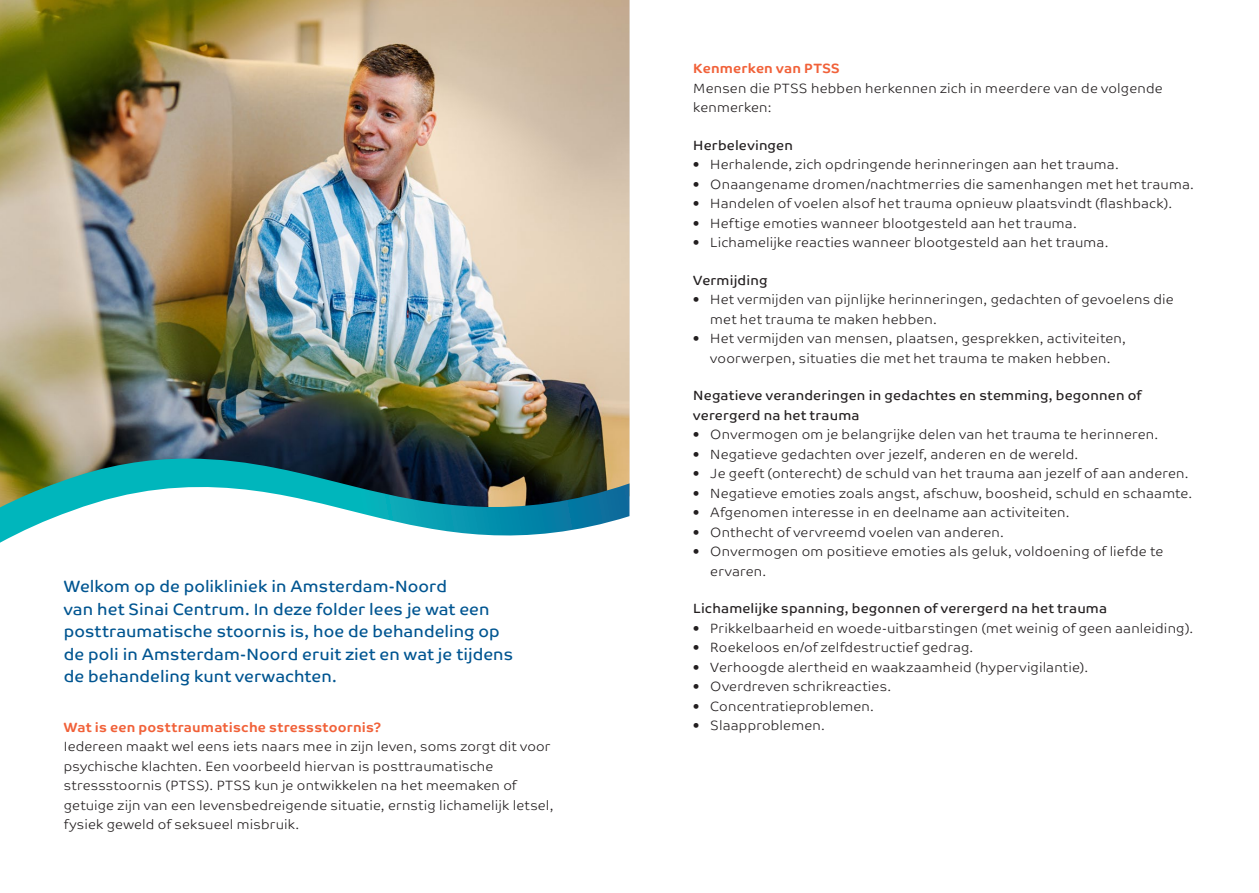
<style>
.page{position:relative;width:1259px;height:893px;background:#fff}
.page>*{position:absolute;margin:0;border:0;box-sizing:border-box;transform-origin:0 0}
.intro{font:16.5px/22.5px "Co Text";letter-spacing:.005em;color:#015591}
.body{font:300 13.5px/19.5px "Co Text";letter-spacing:.015em;color:#231f20}
.t1{font:13.5px/19.5px "Co Text";letter-spacing:.015em;color:#231f20}
.t2{font:700 13.5px "Co Text";letter-spacing:.015em;color:#f16139}
</style>
<div class="page">
<img style="left:0;top:0;width:629px;height:459px">
<svg style="left:0;top:459px;width:629px;height:84px"></svg>
<p class="intro" style="left:64px;top:575px;width:451px">Welkom op de polikliniek in Amsterdam-Noord<br>van het Sinai Centrum. In deze folder lees je wat een posttraumatische stoornis is, hoe de behandeling op de poli in Amsterdam-Noord eruit ziet en wat je tijdens de behandeling kunt verwachten.</p>
<p class="t2" style="left:64px;top:719px;width:319px">Wat is een posttraumatische stressstoornis?</p>
<p class="body" style="left:64px;top:737px;width:491px">Iedereen maakt wel eens iets naars mee in zijn leven, soms zorgt dit voor psychische klachten. Een voorbeeld hiervan is posttraumatische stressstoornis (PTSS). PTSS kun je ontwikkelen na het meemaken of getuige zijn van een levensbedreigende situatie, ernstig lichamelijk letsel, fysiek geweld of seksueel misbruik.</p>
<p class="t2" style="left:693px;top:60px;width:148px">Kenmerken van PTSS</p>
<p class="body" style="left:693px;top:78px;width:471px">Mensen die PTSS hebben herkennen zich in meerdere van de volgende kenmerken:</p>
<p class="t1" style="left:693px;top:135px;width:101px">Herbelevingen</p>
<p class="body" style="left:693px;top:155px;width:427px">• Herhalende, zich opdringende herinneringen aan het trauma.</p>
<p class="body" style="left:693px;top:174px;width:502px">• Onaangename dromen/nachtmerries die samenhangen met het trauma.</p>
<p class="body" style="left:693px;top:194px;width:480px">• Handelen of voelen alsof het trauma opnieuw plaatsvindt (flashback).</p>
<p class="body" style="left:693px;top:213px;width:385px">• Heftige emoties wanneer blootgesteld aan het trauma.</p>
<p class="body" style="left:693px;top:233px;width:417px">• Lichamelijke reacties wanneer blootgesteld aan het trauma.</p>
<p class="t1" style="left:693px;top:270px;width:76px">Vermijding</p>
<p class="body" style="left:710px;top:290px;width:465px;text-indent:-17px">• Het vermijden van pijnlijke herinneringen, gedachten of gevoelens die met het trauma te maken hebben.</p>
<p class="body" style="left:693px;top:329px;width:434px;text-align:center">• Het vermijden van mensen, plaatsen, gesprekken, activiteiten, voorwerpen, situaties die met het trauma te maken hebben.</p>
<p class="t1" style="left:693px;top:386px;width:450px">Negatieve veranderingen in gedachtes en stemming, begonnen of verergerd na het trauma</p>
<p class="body" style="left:693px;top:425px;width:466px">• Onvermogen om je belangrijke delen van het trauma te herinneren.</p>
<p class="body" style="left:693px;top:444px;width:386px">• Negatieve gedachten over jezelf, anderen en de wereld.</p>
<p class="body" style="left:693px;top:464px;width:497px">• Je geeft (onterecht) de schuld van het trauma aan jezelf of aan anderen.</p>
<p class="body" style="left:693px;top:483px;width:500px">• Negatieve emoties zoals angst, afschuw, boosheid, schuld en schaamte.</p>
<p class="body" style="left:693px;top:503px;width:378px">• Afgenomen interesse in en deelname aan activiteiten.</p>
<p class="body" style="left:693px;top:522px;width:312px">• Onthecht of vervreemd voelen van anderen.</p>
<p class="body" style="left:710px;top:542px;width:454px;text-indent:-17px">• Onvermogen om positieve emoties als geluk, voldoening of liefde te ervaren.</p>
<p class="t1" style="left:693px;top:599px;width:415px">Lichamelijke spanning, begonnen of verergerd na het trauma</p>
<p class="body" style="left:693px;top:618px;width:501px">• Prikkelbaarheid en woede-uitbarstingen (met weinig of geen aanleiding).</p>
<p class="body" style="left:693px;top:638px;width:281px">• Roekeloos en/of zelfdestructief gedrag.</p>
<p class="body" style="left:693px;top:657px;width:396px">• Verhoogde alertheid en waakzaamheid (hypervigilantie).</p>
<p class="body" style="left:693px;top:677px;width:199px">• Overdreven schrikreacties.</p>
<p class="body" style="left:693px;top:696px;width:182px">• Concentratieproblemen.</p>
<p class="body" style="left:693px;top:716px;width:133px">• Slaapproblemen.</p>
</div>
